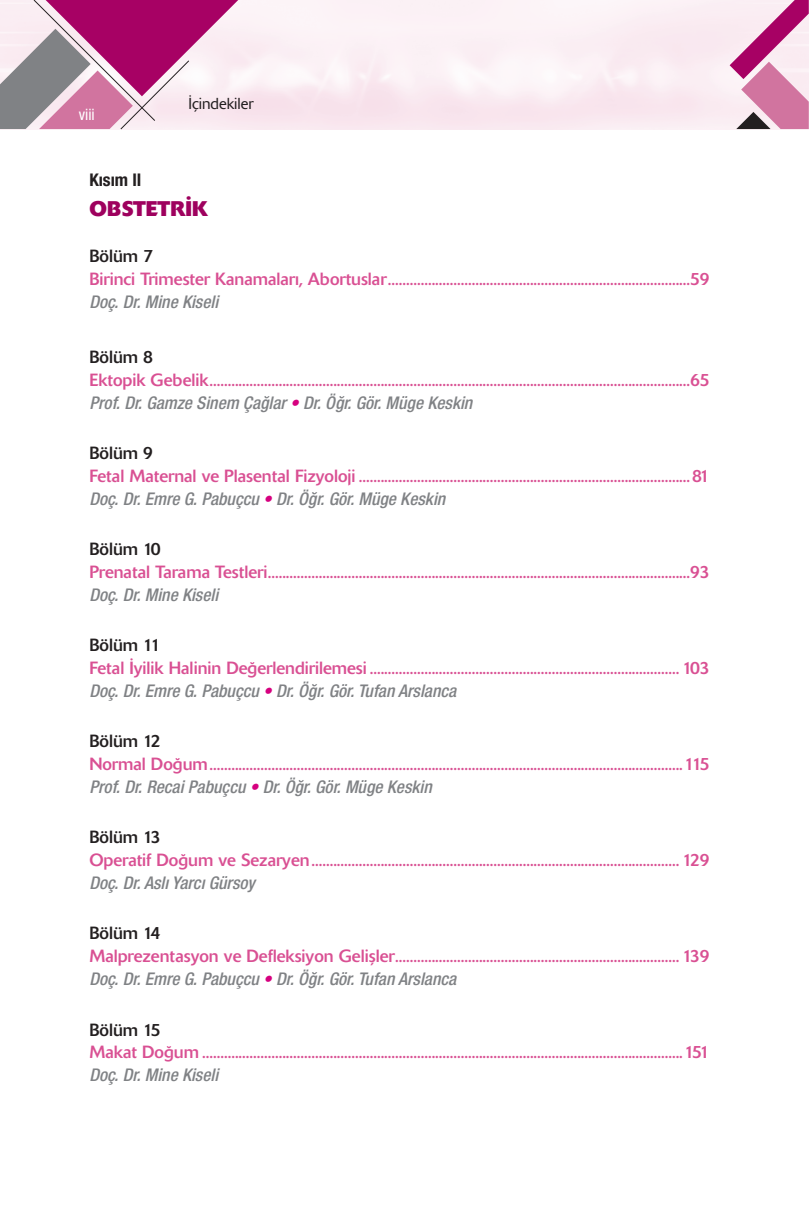
<style>
.page{position:relative;width:809px;height:1221px;background:#fff}
.page>*{position:absolute;margin:0;border:0;box-sizing:border-box;transform-origin:0 0}
.t1{font:700 21px "Delta";color:#9e015e}
.t2{font:17.5px "Delta";color:#d95093}
.t3{font:italic 17.5px "Helvetica 67 Med Cn";color:#808285}
.t4{font:17.5px "Delta";color:#231f20}
.t5{font:700 17.5px "Helvetica 77 Cn";color:#231f20}
.t6{font:300 15.75px "Delta";color:#231f20}
.t7{font:15.75px "Helvetica 57 Cn";color:#fff}
.s1{color:#d6017f}
</style>
<div class="page">
<img style="left:238px;top:0;width:571px;height:129px">
<svg style="left:729px;top:0;width:79px;height:129px;background:#d99cbc"></svg>
<svg style="left:0;top:0;width:238px;height:130px;background:#c888ac"></svg>
<p class="t7" style="left:79px;top:105px;width:18px">viii</p>
<p class="t6" style="left:189px;top:95px;width:66px">İçindekiler</p>
<p class="t5" style="left:89px;top:169px;width:54px">Kısım II</p>
<p class="t1" style="left:89px;top:196px;width:120px">OBSTETRİK</p>
<p class="t4" style="left:89px;top:245px;width:65px">Bölüm 7</p>
<p class="t2" style="left:89px;top:268px;width:622px">Birinci Trimester Kanamaları, Abortuslar...................................................................................59</p>
<p class="t3" style="left:89px;top:291px;width:130px">Doç. Dr. Mine Kiseli</p>
<p class="t4" style="left:89px;top:346px;width:65px">Bölüm 8</p>
<p class="t2" style="left:89px;top:369px;width:622px">Ektopik Gebelik....................................................................................................................................65</p>
<p class="t3" style="left:89px;top:392px;width:384px">Prof. Dr. Gamze Sinem Çağlar <span class="s1">•</span> Dr. Öğr. Gör. Müge Keskin</p>
<p class="t4" style="left:89px;top:442px;width:65px">Bölüm 9</p>
<p class="t2" style="left:89px;top:465px;width:622px">Fetal Maternal ve Plasental Fizyoloji ...........................................................................................81</p>
<p class="t3" style="left:89px;top:488px;width:357px">Doç. Dr. Emre G. Pabuçcu <span class="s1">•</span> Dr. Öğr. Gör. Müge Keskin</p>
<p class="t4" style="left:89px;top:539px;width:73px">Bölüm 10</p>
<p class="t2" style="left:89px;top:561px;width:622px">Prenatal Tarama Testleri....................................................................................................................93</p>
<p class="t3" style="left:89px;top:584px;width:130px">Doç. Dr. Mine Kiseli</p>
<p class="t4" style="left:89px;top:635px;width:73px">Bölüm 11</p>
<p class="t2" style="left:89px;top:657px;width:622px">Fetal İyilik Halinin Değerlendirilemesi ..................................................................................... 103</p>
<p class="t3" style="left:89px;top:680px;width:368px">Doç. Dr. Emre G. Pabuçcu <span class="s1">•</span> Dr. Öğr. Gör. Tufan Arslanca</p>
<p class="t4" style="left:89px;top:731px;width:73px">Bölüm 12</p>
<p class="t2" style="left:89px;top:753px;width:622px">Normal Doğum..................................................................................................................................115</p>
<p class="t3" style="left:89px;top:776px;width:344px">Prof. Dr. Recai Pabuçcu <span class="s1">•</span> Dr. Öğr. Gör. Müge Keskin</p>
<p class="t4" style="left:89px;top:827px;width:73px">Bölüm 13</p>
<p class="t2" style="left:89px;top:849px;width:622px">Operatif Doğum ve Sezaryen..................................................................................................... 129</p>
<p class="t3" style="left:89px;top:872px;width:167px">Doç. Dr. Aslı Yarcı Gürsoy</p>
<p class="t4" style="left:89px;top:923px;width:73px">Bölüm 14</p>
<p class="t2" style="left:89px;top:945px;width:622px">Malprezentasyon ve Defleksiyon Gelişler.............................................................................. 139</p>
<p class="t3" style="left:89px;top:968px;width:368px">Doç. Dr. Emre G. Pabuçcu <span class="s1">•</span> Dr. Öğr. Gör. Tufan Arslanca</p>
<p class="t4" style="left:89px;top:1019px;width:73px">Bölüm 15</p>
<p class="t2" style="left:89px;top:1041px;width:622px">Makat Doğum ....................................................................................................................................151</p>
<p class="t3" style="left:89px;top:1064px;width:130px">Doç. Dr. Mine Kiseli</p>
</div>
